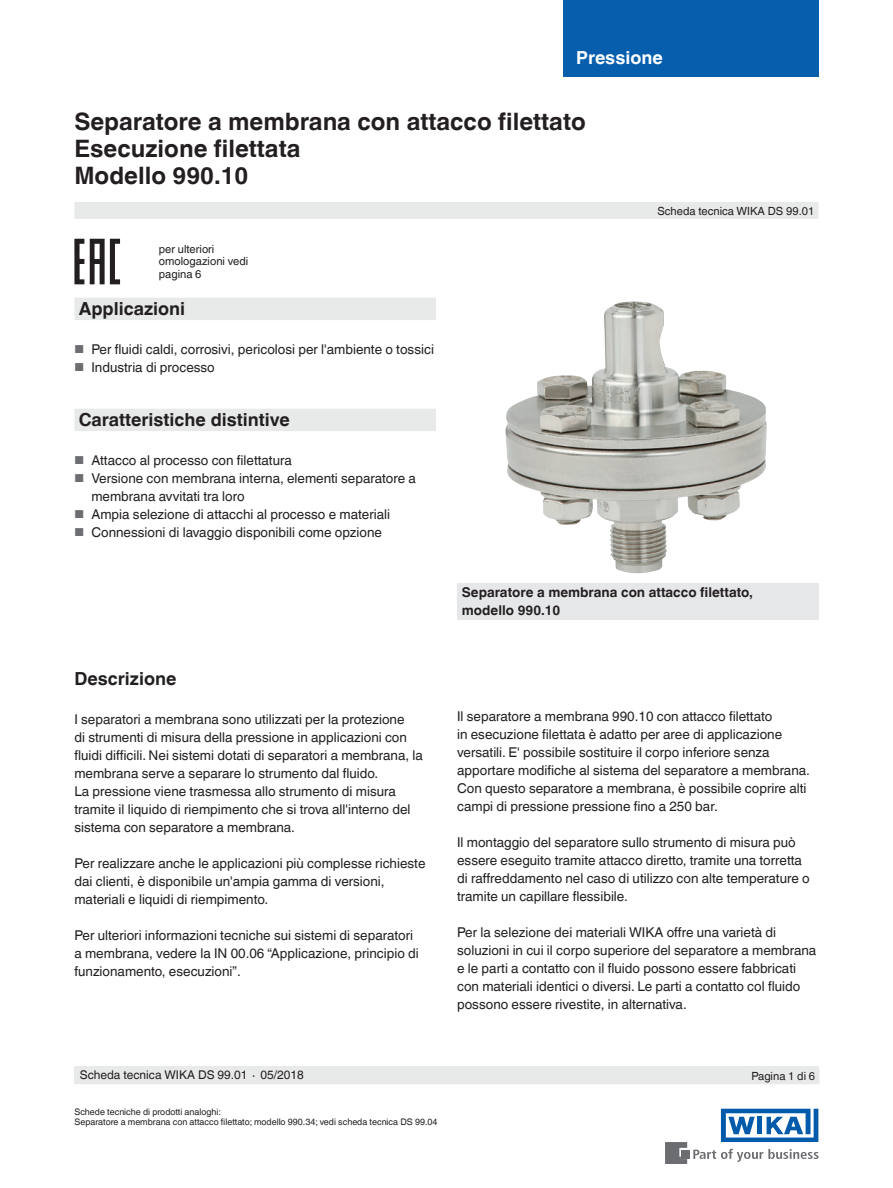
<style>
.page{position:relative;width:893px;height:1188px;background:#fff}
.page>*{position:absolute;margin:0;border:0;box-sizing:border-box;transform-origin:0 0}
.t1{font:700 24px/27px "Helvetica World";color:#231f20}
.t2{font:700 18px "Helvetica World";color:#231f20}
.t3{font:700 18px "Helvetica World";color:#fff}
.t4{font:13.5px/18px "Helvetica World";color:#231f20}
.t5{font:700 13.5px/18px "Helvetica World";color:#231f20}
.t6{font:12px "Helvetica World";color:#231f20}
.t7{font:11.25px/12.3px "Helvetica World";color:#231f20}
.t8{font:9px/10.5px "Helvetica World";color:#231f20}
.s1{font-size:11.55px;color:#6c6d70}
.s2{font-size:11.25px}
</style>
<div class="page">
<svg style="left:693px;top:1149px;width:126px;height:13px"></svg>
<div style="left:682px;top:1150px;width:8px;height:8px;background:#6c6d70"></div>
<svg style="left:665px;top:1142px;width:22px;height:22px"></svg>
<svg style="left:721px;top:1109px;width:97px;height:33px"></svg>
<div style="left:563px;top:0;width:256px;height:77px;background:#065ead"></div>
<div style="left:74px;top:202px;width:745px;height:17px;background:#e8eae9"></div>
<div style="left:74px;top:1066px;width:745px;height:18px;background:#e8eae9"></div>
<div style="left:74px;top:298px;width:362px;height:22px;background:#e8eae9"></div>
<div style="left:74px;top:409px;width:362px;height:22px;background:#e8eae9"></div>
<div style="left:458px;top:583px;width:361px;height:36px;background:#e6e7e9"></div>
<img style="left:505px;top:301px;width:262px;height:272px">
<svg style="left:74px;top:239px;width:10px;height:45px"></svg>
<svg style="left:90px;top:239px;width:30px;height:45px"></svg>
<h2 class="t3" style="left:576px;top:47px;width:88px">Pressione</h2>
<h1 class="t1" style="left:74px;top:108px;width:513px">Separatore a membrana con attacco filettato<br>Esecuzione filettata<br>Modello 990.10</h1>
<p class="t7" style="left:159px;top:243px;width:91px">per ulteriori omologazioni vedi pagina 6</p>
<h2 class="t2" style="left:79px;top:298px;width:108px">Applicazioni</h2>
<p class="t4" style="left:74px;top:340px;width:361px"><span class="s1">■</span> Per fluidi caldi, corrosivi, pericolosi per l'ambiente o tossici</p>
<p class="t4" style="left:74px;top:358px;width:142px"><span class="s1">■</span> Industria di processo</p>
<h2 class="t2" style="left:79px;top:409px;width:213px">Caratteristiche distintive</h2>
<p class="t4" style="left:74px;top:451px;width:219px"><span class="s1">■</span> Attacco al processo con filettatura</p>
<p class="t4" style="left:91px;top:469px;width:326px;text-indent:-17px"><span class="s1">■</span> Versione con membrana interna, elementi separatore a membrana avvitati tra loro</p>
<p class="t4" style="left:74px;top:505px;width:317px"><span class="s1">■</span> Ampia selezione di attacchi al processo e materiali</p>
<p class="t4" style="left:74px;top:523px;width:309px"><span class="s1">■</span> Connessioni di lavaggio disponibili come opzione</p>
<p class="t7" style="left:657px;top:204px;width:158px">Scheda tecnica WIKA DS 99.01</p>
<h2 class="t2" style="left:74px;top:669px;width:103px">Descrizione</h2>
<p class="t4" style="left:74px;top:711px;width:350px">I separatori a membrana sono utilizzati per la protezione<br>di strumenti di misura della pressione in applicazioni con fluidi difficili. Nei sistemi dotati di separatori a membrana, la membrana serve a separare lo strumento dal fluido.<br>La pressione viene trasmessa allo strumento di misura tramite il liquido di riempimento che si trova all'interno del sistema con separatore a membrana.</p>
<p class="t4" style="left:74px;top:855px;width:353px">Per realizzare anche le applicazioni più complesse richieste dai clienti, è disponibile un'ampia gamma di versioni, materiali e liquidi di riempimento.</p>
<p class="t4" style="left:74px;top:927px;width:346px">Per ulteriori informazioni tecniche sui sistemi di separatori a membrana, vedere la IN 00.06 “Applicazione, principio di funzionamento, esecuzioni”.</p>
<p class="t5" style="left:462px;top:583px;width:292px">Separatore a membrana con attacco filettato, modello 990.10</p>
<p class="t4" style="left:457px;top:708px;width:354px">Il separatore a membrana 990.10 con attacco filettato<br>in esecuzione filettata è adatto per aree di applicazione versatili. E' possibile sostituire il corpo inferiore senza apportare modifiche al sistema del separatore a membrana.<br>Con questo separatore a membrana, è possibile coprire alti campi di pressione pressione fino a 250 bar.</p>
<p class="t4" style="left:457px;top:834px;width:354px">Il montaggio del separatore sullo strumento di misura può essere eseguito tramite attacco diretto, tramite una torretta di raffreddamento nel caso di utilizzo con alte temperature o tramite un capillare flessibile.</p>
<p class="t4" style="left:457px;top:924px;width:361px">Per la selezione dei materiali WIKA offre una varietà di soluzioni in cui il corpo superiore del separatore a membrana e le parti a contatto con il fluido possono essere fabbricati con materiali identici o diversi. Le parti a contatto col fluido possono essere rivestite, in alternativa.</p>
<p class="t6" style="left:80px;top:1068px;width:226px">Scheda tecnica WIKA DS 99.01 <span class="s2">∙</span> 05/2018</p>
<p class="t8" style="left:74px;top:1107px;width:365px">Schede tecniche di prodotti analoghi:<br>Separatore a membrana con attacco filettato; modello 990.34; vedi scheda tecnica DS 99.04</p>
<p class="t7" style="left:751px;top:1070px;width:65px">Pagina 1 di 6</p>
</div>
